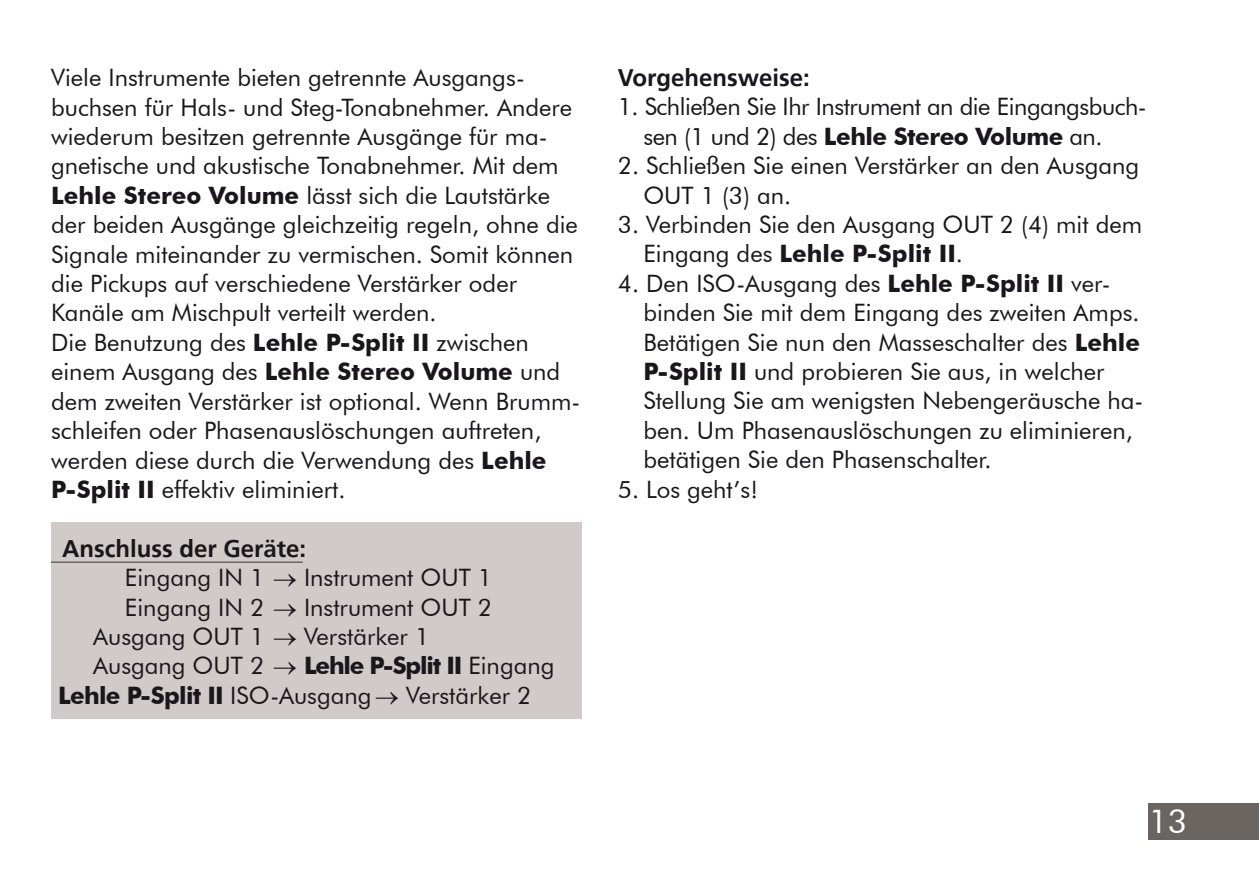
<style>
.page{position:relative;width:1259px;height:893px;background:#fff}
.page>*{position:absolute;margin:0;border:0;box-sizing:border-box;transform-origin:0 0}
.t1{font:33px "Futura BT";color:#fff}
.t2{font:24px/29.4px "Futura BT";color:#1a171c}
.t3{font:24px/29.4px "Futura BT";letter-spacing:-.02em;color:#1a171c}
.t4{font:700 24px "Frutiger";color:#1a171c}
.s1{font-weight:700}
</style>
<div class="page">
<div style="left:1148px;top:803px;width:111px;height:37px;background:#6b6562"></div>
<div style="left:51px;top:522px;width:531px;height:197px;background:#d0cac8"></div>
<hr style="left:51px;top:561px;width:252px;height:2px;background:#6b6562">
<p class="t2" style="left:51px;top:63px;width:530px">Viele Instrumente bieten getrennte Ausgangs&shy;buchsen für Hals- und Steg-Tonabnehmer. Andere wiederum besitzen getrennte Ausgänge für ma&shy;gnetische und akustische Tonabnehmer. Mit dem <span class="s1">Lehle Stereo Volume</span> lässt sich die Lautstärke der beiden Ausgänge gleichzeitig regeln, ohne die Signale miteinander zu vermischen. Somit können die Pickups auf verschiedene Verstärker oder Kanäle am Mischpult verteilt werden.<br>Die Benutzung des <span class="s1">Lehle P-Split II</span> zwischen einem Ausgang des <span class="s1">Lehle Stereo Volume</span> und dem zweiten Verstärker ist optional. Wenn Brumm&shy;schleifen oder Phasenauslöschungen auftreten, werden diese durch die Verwendung des <span class="s1">Lehle P-Split II</span> effektiv eliminiert.</p>
<p class="t4" style="left:62px;top:534px;width:246px">Anschluss der Geräte:</p>
<p class="t2" style="left:125px;top:563px;width:369px">Eingang IN 1 → Instrument OUT 1</p>
<p class="t2" style="left:125px;top:592px;width:369px">Eingang IN 2 → Instrument OUT 2</p>
<p class="t2" style="left:93px;top:621px;width:338px">Ausgang OUT 1 → Verstärker 1</p>
<p class="t2" style="left:93px;top:651px;width:463px">Ausgang OUT 2 → <span class="s1">Lehle P-Split II</span> Eingang</p>
<p class="t2" style="left:58px;top:680px;width:474px"><span class="s1">Lehle P-Split II</span> ISO-Ausgang → Verstärker 2</p>
<p class="t4" style="left:618px;top:64px;width:194px">Vorgehensweise:</p>
<p class="t3" style="left:643px;top:92px;width:505px;text-indent:-26px">1. Schließen Sie Ihr Instrument an die Eingangsbuch&shy;sen (1 und 2) des <span class="s1">Lehle Stereo Volume</span> an.</p>
<p class="t2" style="left:643px;top:151px;width:497px;text-indent:-26px">2. Schließen Sie einen Verstärker an den Ausgang<br>OUT 1 (3) an.</p>
<p class="t2" style="left:643px;top:210px;width:500px;text-indent:-26px">3. Verbinden Sie den Ausgang OUT 2 (4) mit dem<br>Eingang des <span class="s1">Lehle P-Split II</span>.</p>
<p class="t2" style="left:643px;top:268px;width:501px;text-indent:-26px">4. Den ISO-Ausgang des <span class="s1">Lehle P-Split II</span> ver&shy;binden Sie mit dem Eingang des zweiten Amps.<br>Betätigen Sie nun den Masseschalter des <span class="s1">Lehle P-Split II</span> und probieren Sie aus, in welcher Stellung Sie am wenigsten Nebengeräusche ha&shy;ben. Um Phasenauslöschungen zu eliminieren, betätigen Sie den Phasenschalter.</p>
<p class="t2" style="left:618px;top:474px;width:142px">5. Los geht’s!</p>
<h1 class="t1" style="left:1148px;top:801px;width:40px">13</h1>
</div>
